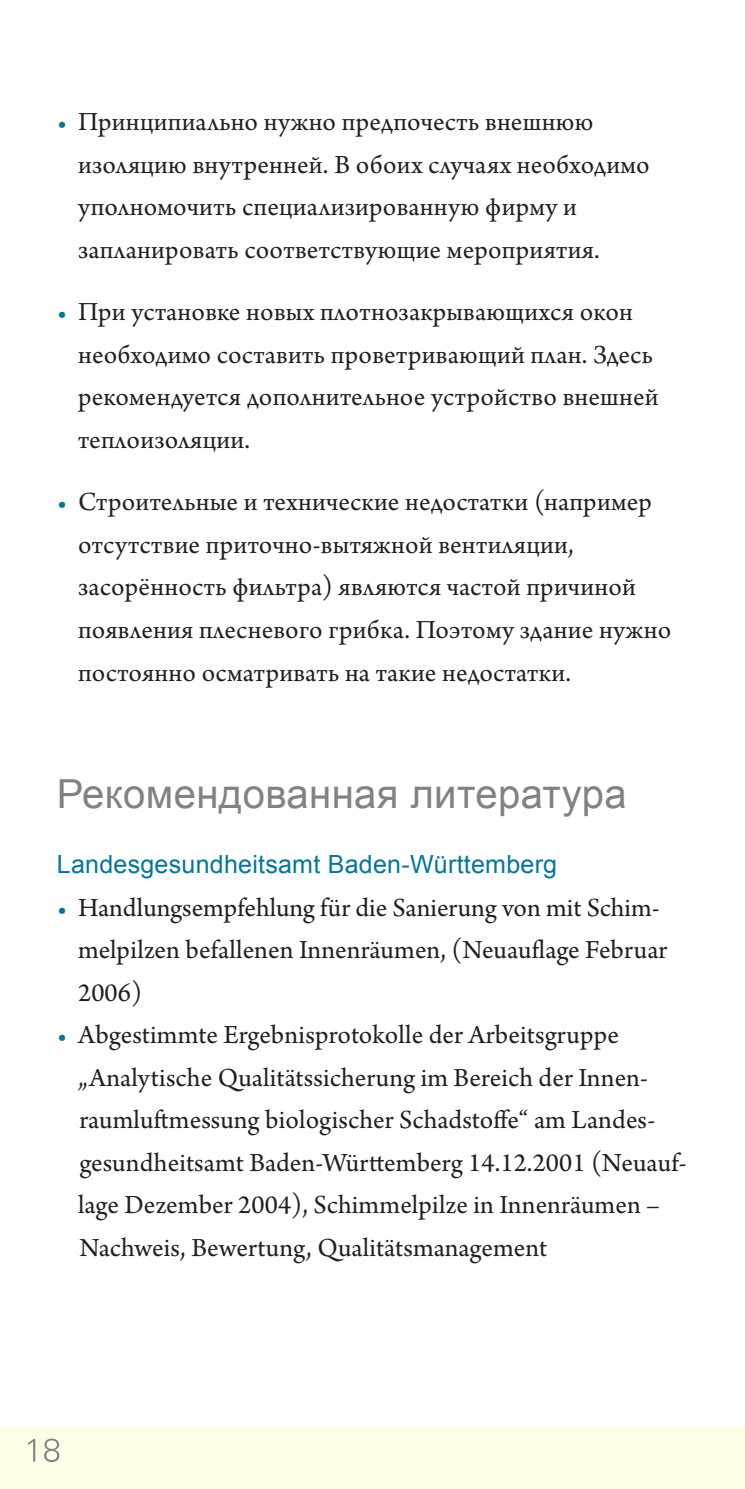
<style>
.page{position:relative;width:745px;height:1489px;background:#fff}
.page>*{position:absolute;margin:0;border:0;box-sizing:border-box;transform-origin:0 0}
.t1{font:40px "Arial";letter-spacing:.01em;color:#808285}
.t2{font:27.5px/42.5px "Arno Pro";letter-spacing:.005em;color:#231f20}
.t3{font:25px "Arial";letter-spacing:.01em;color:#077599}
.s1{color:#077599}
</style>
<div class="page">
<div style="left:0;top:1426px;width:744px;height:62px;background:#fffde5"></div>
<svg style="left:28px;top:1438px;width:31px;height:23px"></svg>
<p class="t2" style="left:78px;top:102px;width:573px;text-indent:-21px"><span class="s1">•</span> Принципиально нужно предпочесть внешнюю изоляцию внутренней. В обоих случаях необходимо уполномочить специализированную фирму и запланировать соответствующие мероприятия.</p>
<p class="t2" style="left:78px;top:292px;width:581px;text-indent:-21px"><span class="s1">•</span> При установке новых плотнозакрывающихся окон необходимо составить проветривающий план. Здесь рекомендуется дополнительное устройство внешней теплоизоляции.</p>
<p class="t2" style="left:78px;top:482px;width:594px;text-indent:-21px"><span class="s1">•</span> Строительные и технические недостатки (например отсутствие приточно-вытяжной вентиляции, засорённость фильтра) являются частой причиной появления плесневого грибка. Поэтому здание нужно постоянно осматривать на такие недостатки.</p>
<h1 class="t1" style="left:57px;top:768px;width:571px">Рекомендованная литература</h1>
<p class="t3" style="left:57px;top:848px;width:501px">Landesgesundheitsamt Baden-Württemberg</p>
<p class="t2" style="left:78px;top:887px;width:590px;text-indent:-21px"><span class="s1">•</span> Handlungsempfehlung für die Sanierung von mit Schim&shy;melpilzen befallenen Innenräumen, (Neuauflage Februar<br>2006)</p>
<p class="t2" style="left:78px;top:1015px;width:609px;text-indent:-21px"><span class="s1">•</span> Abgestimmte Ergebnisprotokolle der Arbeitsgruppe „Analytische Qualitätssicherung im Bereich der Innen&shy;raumluftmessung biologischer Schadstoffe“ am Landes&shy;gesundheitsamt Baden-Württemberg 14.12.2001 (Neuauf&shy;lage Dezember 2004), Schimmelpilze in Innenräumen – Nachweis, Bewertung, Qualitätsmanagement</p>
</div>
